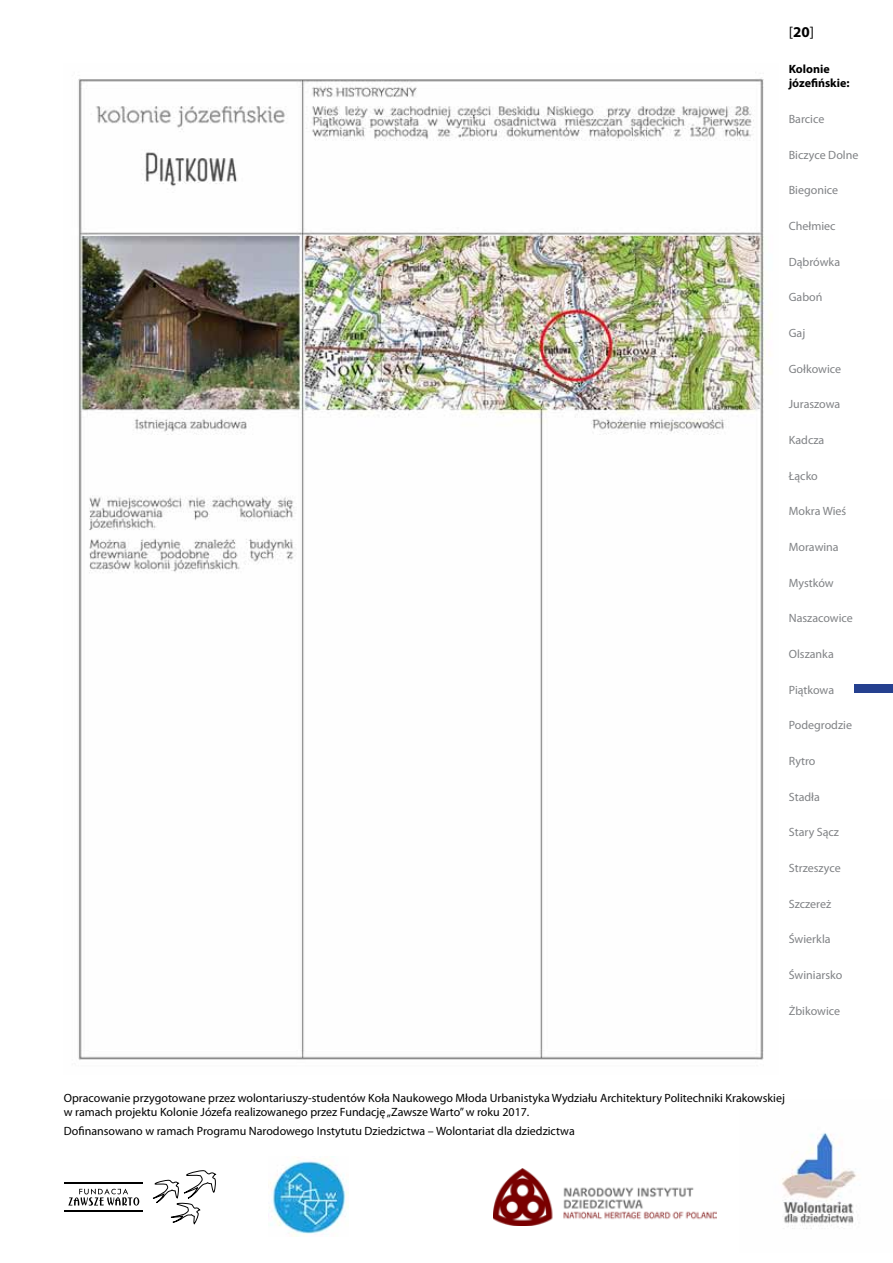
<style>
.page{position:relative;width:893px;height:1263px;background:#fff}
.page>*{position:absolute;margin:0;border:0;box-sizing:border-box;transform-origin:0 0}
.t1{font:15px "Myriad Pro";color:#000}
.t2{font:12px/14.4px "Myriad Pro";color:#000}
.t3{font:12px "Myriad Pro";color:#808285}
.t4{font:700 12px/14.4px "Myriad Pro";color:#000}
.s1{font-weight:700}
</style>
<div class="page">
<img style="left:782px;top:1132px;width:75px;height:97px">
<img style="left:493px;top:1169px;width:223px;height:56px">
<img style="left:269px;top:1157px;width:80px;height:79px">
<hr style="left:64px;top:1182px;width:79px;height:1px;background:#000">
<hr style="left:64px;top:1210px;width:79px;height:1px;background:#000">
<svg style="left:153px;top:1170px;width:63px;height:54px"></svg>
<svg style="left:68px;top:1188px;width:71px;height:18px"></svg>
<div style="left:855px;top:685px;width:38px;height:8px;background:#25408f"></div>
<img style="left:78px;top:72px;width:686px;height:988px">
<p class="t1" style="left:789px;top:22px;width:27px">[<span class="s1">20</span>]</p>
<p class="t4" style="left:789px;top:61px;width:62px">Kolonie józefińskie:</p>
<p class="t3" style="left:789px;top:111px;width:37px">Barcice</p>
<p class="t3" style="left:789px;top:147px;width:71px">Biczyce Dolne</p>
<p class="t3" style="left:789px;top:183px;width:51px">Biegonice</p>
<p class="t3" style="left:789px;top:218px;width:48px">Chełmiec</p>
<p class="t3" style="left:789px;top:254px;width:53px">Dąbrówka</p>
<p class="t3" style="left:789px;top:290px;width:35px">Gaboń</p>
<p class="t3" style="left:789px;top:325px;width:18px">Gaj</p>
<p class="t3" style="left:789px;top:361px;width:54px">Gołkowice</p>
<p class="t3" style="left:789px;top:397px;width:53px">Juraszowa</p>
<p class="t3" style="left:789px;top:432px;width:37px">Kadcza</p>
<p class="t3" style="left:789px;top:468px;width:31px">Łącko</p>
<p class="t3" style="left:789px;top:504px;width:59px">Mokra Wieś</p>
<p class="t3" style="left:789px;top:539px;width:51px">Morawina</p>
<p class="t3" style="left:789px;top:575px;width:46px">Mystków</p>
<p class="t3" style="left:789px;top:611px;width:66px">Naszacowice</p>
<p class="t3" style="left:789px;top:646px;width:47px">Olszanka</p>
<p class="t3" style="left:789px;top:682px;width:47px">Piątkowa</p>
<p class="t3" style="left:789px;top:718px;width:65px">Podegrodzie</p>
<p class="t3" style="left:789px;top:753px;width:28px">Rytro</p>
<p class="t3" style="left:789px;top:789px;width:33px">Stadła</p>
<p class="t3" style="left:789px;top:825px;width:52px">Stary Sącz</p>
<p class="t3" style="left:789px;top:860px;width:53px">Strzeszyce</p>
<p class="t3" style="left:789px;top:896px;width:44px">Szczereż</p>
<p class="t3" style="left:789px;top:932px;width:43px">Świerkla</p>
<p class="t3" style="left:789px;top:967px;width:55px">Świniarsko</p>
<p class="t3" style="left:789px;top:1003px;width:53px">Żbikowice</p>
<p class="t2" style="left:64px;top:1090px;width:723px">Opracowanie przygotowane przez wolontariuszy-studentów Koła Naukowego Młoda Urbanistyka Wydziału Architektury Politechniki Krakowskiej w ramach projektu Kolonie Józefa realizowanego przez Fundację „Zawsze Warto” w roku 2017.</p>
<p class="t2" style="left:64px;top:1123px;width:512px">Dofinansowano w ramach Programu Narodowego Instytutu Dziedzictwa – Wolontariat dla dziedzictwa</p>
</div>
